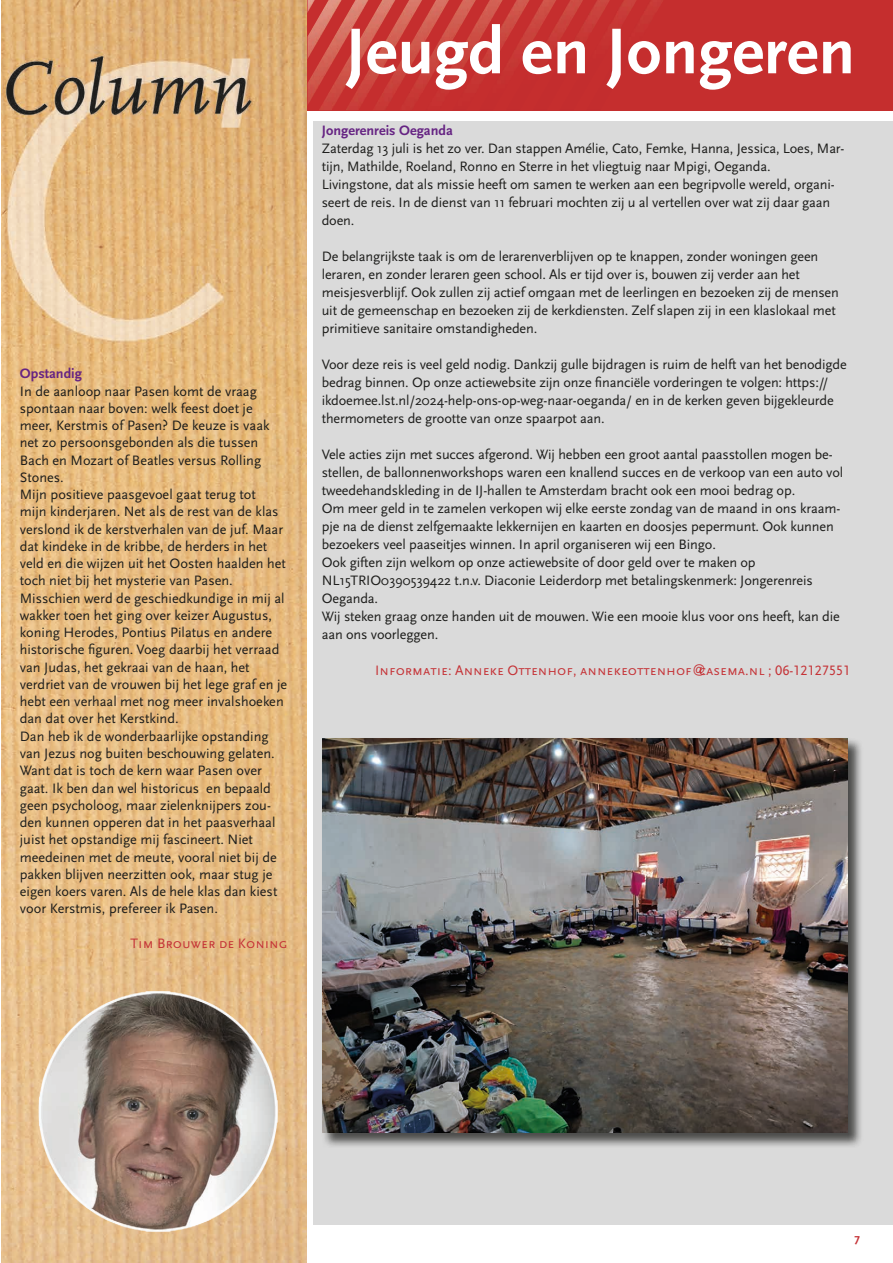
<style>
.page{position:relative;width:893px;height:1263px;background:#fff}
.page>*{position:absolute;margin:0;border:0;box-sizing:border-box;transform-origin:0 0}
.t1{font:700 67.5px "Scala Sans Pro";color:#fff}
.t2{font:14.25px/17.2px "Scala Sans Pro";letter-spacing:-.01em;color:#1d1d1b}
.t3{font:14.25px "Scala Sans Caps";color:#c53337}
.t4{font:700 14.25px "Scala Sans Pro";color:#662483}
.t5{font:700 12px "Scala Sans Pro";color:#c53337}
</style>
<div class="page">
<div style="left:313px;top:121px;width:580px;height:1104px;background:#dadada"></div>
<img style="left:1px;top:0;width:305px;height:1263px">
<img style="left:27px;top:989px;width:255px;height:245px">
<div style="left:308px;top:0;width:585px;height:111px;background:#c52e2e"></div>
<img style="left:307px;top:0;width:356px;height:110px">
<div style="left:321px;top:737px;width:543px;height:411px;background:#1d1d1b;opacity:.75"></div>
<img style="left:322px;top:738px;width:526px;height:395px">
<p class="t4" style="left:20px;top:365px;width:64px">Opstandig</p>
<p class="t2" style="left:20px;top:382px;width:269px">In de aanloop naar Pasen komt de vraag spontaan naar boven: welk feest doet je meer, Kerstmis of Pasen? De keuze is vaak net zo persoonsgebonden als die tussen Bach en Mozart of Beatles versus Rolling Stones.<br>Mijn positieve paasgevoel gaat terug tot<br>mijn kinderjaren. Net als de rest van de klas verslond ik de kerstverhalen van de juf. Maar dat kindeke in de kribbe, de herders in het veld en die wijzen uit het Oosten haalden het toch niet bij het mysterie van Pasen.<br>Misschien werd de geschiedkundige in mij al wakker toen het ging over keizer Augustus, koning Herodes, Pontius Pilatus en andere historische figuren. Voeg daarbij het verraad van Judas, het gekraai van de haan, het verdriet van de vrouwen bij het lege graf en je hebt een verhaal met nog meer invalshoeken dan dat over het Kerstkind.<br>Dan heb ik de wonderbaarlijke opstanding van Jezus nog buiten beschouwing gelaten.<br>Want dat is toch de kern waar Pasen over gaat. Ik ben dan wel historicus en bepaald geen psycholoog, maar zielenknijpers zou&shy;den kunnen opperen dat in het paasverhaal juist het opstandige mij fascineert. Niet meedeinen met de meute, vooral niet bij de pakken blijven neerzitten ook, maar stug je eigen koers varen. Als de hele klas dan kiest voor Kerstmis, prefereer ik Pasen.</p>
<p class="t3" style="left:131px;top:935px;width:159px">Tim Brouwer de Koning</p>
<h1 class="t1" style="left:345px;top:13px;width:511px">Jeugd en Jongeren</h1>
<p class="t4" style="left:322px;top:123px;width:133px">Jongerenreis Oeganda</p>
<p class="t2" style="left:322px;top:140px;width:524px;line-height:18px">Zaterdag 13 juli is het zo ver. Dan stappen Amélie, Cato, Femke, Hanna, Jessica, Loes, Mar&shy;tijn, Mathilde, Roeland, Ronno en Sterre in het vliegtuig naar Mpigi, Oeganda.<br>Livingstone, dat als missie heeft om samen te werken aan een begripvolle wereld, organi&shy;seert de reis. In de dienst van 11 februari mochten zij u al vertellen over wat zij daar gaan doen.</p>
<p class="t2" style="left:322px;top:248px;width:519px;line-height:18px">De belangrijkste taak is om de lerarenverblijven op te knappen, zonder woningen geen leraren, en zonder leraren geen school. Als er tijd over is, bouwen zij verder aan het meisjesverblijf. Ook zullen zij actief omgaan met de leerlingen en bezoeken zij de mensen uit de gemeenschap en bezoeken zij de kerkdiensten. Zelf slapen zij in een klaslokaal met primitieve sanitaire omstandigheden.</p>
<p class="t2" style="left:322px;top:356px;width:527px;line-height:18px">Voor deze reis is veel geld nodig. Dankzij gulle bijdragen is ruim de helft van het benodigde bedrag binnen. Op onze actiewebsite zijn onze financiële vorderingen te volgen: https:// ikdoemee.lst.nl/2024-help-ons-op-weg-naar-oeganda/ en in de kerken geven bijgekleurde thermometers de grootte van onze spaarpot aan.</p>
<p class="t2" style="left:322px;top:446px;width:523px;line-height:18px">Vele acties zijn met succes afgerond. Wij hebben een groot aantal paasstollen mogen be&shy;stellen, de ballonnenworkshops waren een knallend succes en de verkoop van een auto vol tweedehandskleding in de IJ-hallen te Amsterdam bracht ook een mooi bedrag op.<br>Om meer geld in te zamelen verkopen wij elke eerste zondag van de maand in ons kraam&shy;pje na de dienst zelfgemaakte lekkernijen en kaarten en doosjes pepermunt. Ook kunnen bezoekers veel paaseitjes winnen. In april organiseren wij een Bingo.<br>Ook giften zijn welkom op onze actiewebsite of door geld over te maken op NL15TRIO0390539422 t.n.v. Diaconie Leiderdorp met betalingskenmerk: Jongerenreis Oeganda.<br>Wij steken graag onze handen uit de mouwen. Wie een mooie klus voor ons heeft, kan die aan ons voorleggen.</p>
<p class="t3" style="left:375px;top:662px;width:477px">Informatie: Anneke Ottenhof, annekeottenhof@casema.nl ; 06-12127551</p>
<p class="t5" style="left:854px;top:1231px;width:7px">7</p>
</div>
